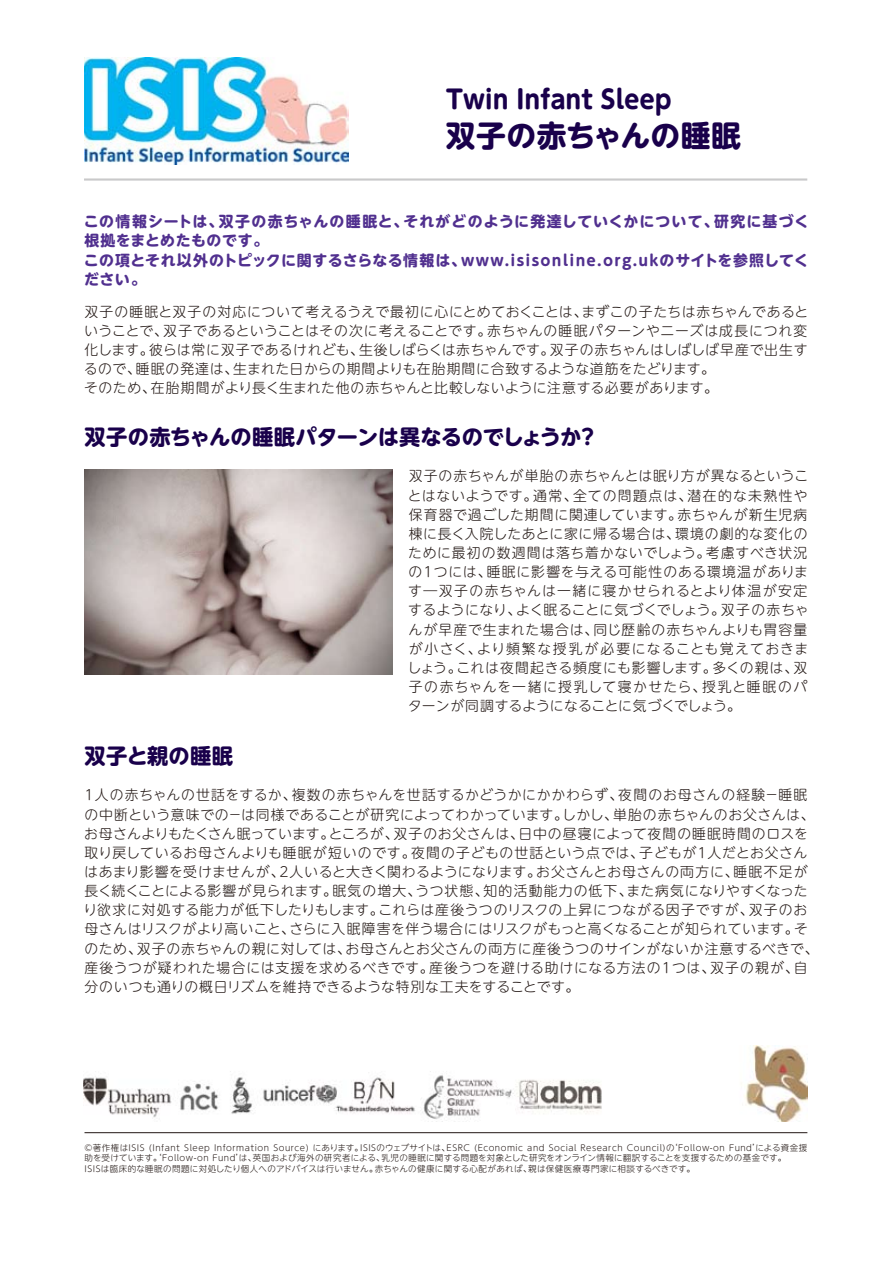
<style>
.page{position:relative;width:893px;height:1263px;background:#fff}
.page>*{position:absolute;margin:0;border:0;box-sizing:border-box;transform-origin:0 0}
.t1{font:700 29.7px "UD Shin M Go Pro";letter-spacing:.015em;color:#19004b}
.t2{font:700 25.5px "UD Shin M Go Pro";letter-spacing:-.01em;color:#19004b;scale:.96 1}
.t3{font:700 21.3px "UD Shin M Go Pro";letter-spacing:-.015em;color:#19004b}
.t4{font:700 21.3px "UD Shin M Go Pro";letter-spacing:.015em;color:#19004b}
.t5{font:700 14.85px/19.2px "UD Shin M Go Pro";letter-spacing:.065em;color:#51308f}
.t6{font:300 13.8px/19.2px "UD Shin M Go Pro";letter-spacing:.04em;color:#231815}
.t7{font:300 8.55px/10.6px "UD Shin M Go Pro";letter-spacing:.05em;color:#231815}
</style>
<div class="page">
<img style="left:83px;top:1045px;width:725px;height:77px">
<img style="left:84px;top:57px;width:265px;height:107px">
<hr style="left:84px;top:178px;width:723px;height:3px;background:#c9c9ca">
<hr style="left:85px;top:1132px;width:722px;height:1px;background:#231815">
<img style="left:84px;top:470px;width:309px;height:205px">
<h2 class="t2" style="left:446px;top:78px;width:237px">Twin Infant Sleep</h2>
<h1 class="t1" style="left:446px;top:112px;width:296px">双子の赤ちゃんの睡眠</h1>
<p class="t5" style="left:84px;top:211px;width:727px">この情報シートは、双子の赤ちゃんの睡眠と、それがどのように発達していくかについて、研究に基づく根拠をまとめたものです。<br>この項とそれ以外のトピックに関するさらなる情報は、www.isisonline.org.ukのサイトを参照してください。</p>
<p class="t6" style="left:84px;top:301px;width:726px">双子の睡眠と双子の対応について考えるうえで最初に心にとめておくことは、まずこの子たちは赤ちゃんであるということで、双子であるということはその次に考えることです。赤ちゃんの睡眠パターンやニーズは成長につれ変化します。彼らは常に双子であるけれども、生後しばらくは赤ちゃんです。双子の赤ちゃんはしばしば早産で出生するので、睡眠の発達は、生まれた日からの期間よりも在胎期間に合致するような道筋をたどります。<br>そのため、在胎期間がより長く生まれた他の赤ちゃんと比較しないように注意する必要があります。</p>
<h3 class="t3" style="left:85px;top:420px;width:515px">双子の赤ちゃんの睡眠パターンは異なるのでしょうか？</h3>
<h3 class="t4" style="left:85px;top:739px;width:150px">双子と親の睡眠</h3>
<p class="t6" style="left:407px;top:466px;width:403px;text-align:justify">双子の赤ちゃんが単胎の赤ちゃんとは眠り方が異なるということはないようです。通常、全ての問題点は、潜在的な未熟性や保育器で過ごした期間に関連しています。赤ちゃんが新生児病棟に長く入院したあとに家に帰る場合は、環境の劇的な変化のために最初の数週間は落ち着かないでしょう。考慮すべき状況の1つには、睡眠に影響を与える可能性のある環境温があります―双子の赤ちゃんは一緒に寝かせられるとより体温が安定するようになり、よく眠ることに気づくでしょう。双子の赤ちゃんが早産で生まれた場合は、同じ歴齢の赤ちゃんよりも胃容量が小さく、より頻繁な授乳が必要になることも覚えておきましょう。これは夜間起きる頻度にも影響します。多くの親は、双子の赤ちゃんを一緒に授乳して寝かせたら、授乳と睡眠のパターンが同調するようになることに気づくでしょう。</p>
<p class="t6" style="left:83px;top:785px;width:737px">1人の赤ちゃんの世話をするか、複数の赤ちゃんを世話するかどうかにかかわらず、夜間のお母さんの経験－睡眠の中断という意味での－は同様であることが研究によってわかっています。しかし、単胎の赤ちゃんのお父さんは、お母さんよりもたくさん眠っています。ところが、双子のお父さんは、日中の昼寝によって夜間の睡眠時間のロスを取り戻しているお母さんよりも睡眠が短いのです。夜間の子どもの世話という点では、子どもが１人だとお父さんはあまり影響を受けませんが、２人いると大きく関わるようになります。お父さんとお母さんの両方に、睡眠不足が長く続くことによる影響が見られます。眠気の増大、うつ状態、知的活動能力の低下、また病気になりやすくなったり欲求に対処する能力が低下したりもします。これらは産後うつのリスクの上昇につながる因子ですが、双子のお母さんはリスクがより高いこと、さらに入眠障害を伴う場合にはリスクがもっと高くなることが知られています。そのため、双子の赤ちゃんの親に対しては、お母さんとお父さんの両方に産後うつのサインがないか注意するべきで、産後うつが疑われた場合には支援を求めるべきです。産後うつを避ける助けになる方法の1つは、双子の親が、自分のいつも通りの概日リズムを維持できるような特別な工夫をすることです。</p>
<p class="t7" style="left:85px;top:1142px;width:724px">©著作権はISIS (Infant Sleep Information Source) にあります。ISISのウェブサイトは、ESRC (Economic and Social Research Council)の‘Follow-on Fund’による資金援助を受けています。‘Follow-on Fund’は、英国および海外の研究者による、乳児の睡眠に関する問題を対象とした研究をオンライン情報に翻訳することを支援するための基金です。<br>ISISは臨床的な睡眠の問題に対処したり個人へのアドバイスは行いません。赤ちゃんの健康に関する心配があれば、親は保健医療専門家に相談するべきです。</p>
</div>
